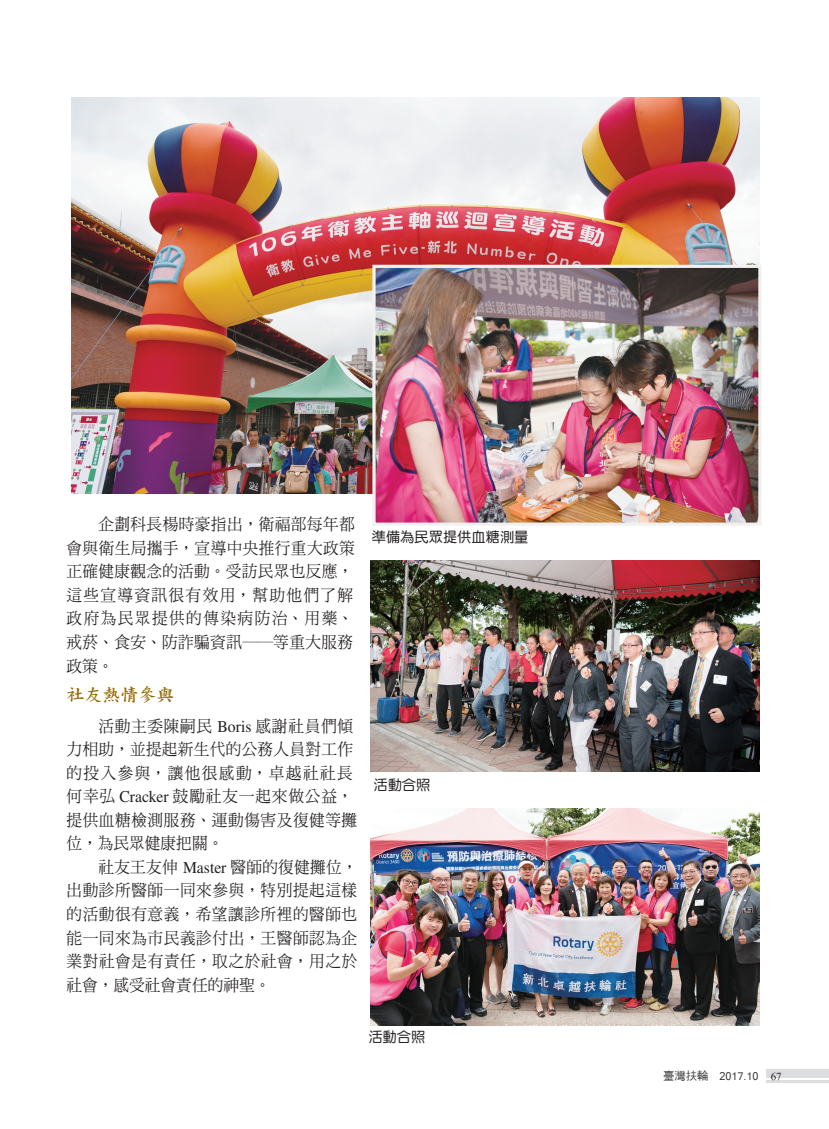
<style>
.page{position:relative;width:829px;height:1129px;background:#fff}
.page>*{position:absolute;margin:0;border:0;box-sizing:border-box;transform-origin:0 0}
.t1{font:18px "DF Kai Shu Std W7";color:#956b01}
.t2{font:16.5px/23.5px "DF Ming Std W5";letter-spacing:.035em;color:#231f20;text-align:justify;scale:.95 1}
.t3{font:14.25px "DF Yuan Std W5";color:#231f20}
.t4{font:12px "Latha";color:#3e3e3f}
.s1{font-family:"Times LT Std"}
.s2{font-family:"DF Hei Md HK BF";font-size:11.25px}
.s3{font-family:"Aparajita";font-size:13.5px;color:#231f20}
</style>
<div class="page">
<img style="left:370px;top:808px;width:390px;height:217px">
<img style="left:71px;top:97px;width:689px;height:397px">
<img style="left:370px;top:560px;width:390px;height:211px">
<img style="left:376px;top:269px;width:381px;height:252px">
<div style="left:372px;top:265px;width:389px;height:260px;border:3px solid #f2f1f0"></div>
<div style="left:766px;top:1069px;width:63px;height:9px;background:#dcdddf"></div>
<hr style="left:766px;top:1079px;width:63px;height:2px;background:#dcdddf">
<p class="t2" style="left:67px;top:512px;width:305px;text-indent:32px">企劃科長楊時豪指出，衛福部每年都會與衛生局攜手，宣導中央推行重大政策正確健康觀念的活動。受訪民眾也反應，這些宣導資訊很有效用，幫助他們了解政府為民眾提供的傳染病防治、用藥、戒菸、食安、防詐騙資訊――等重大服務政策。</p>
<p class="t1" style="left:67px;top:684px;width:110px">社友熱情參與</p>
<p class="t2" style="left:67px;top:713px;width:307px;text-align:left;text-indent:32px">活動主委陳嗣民 <span class="s1">Boris</span> 感謝社員們傾力相助，並提起新生代的公務人員對工作的投入參與，讓他很感動，卓越社社長何幸弘 <span class="s1">Cracker</span> 鼓勵社友一起來做公益，提供血糖檢測服務、運動傷害及復健等攤位，為民眾健康把關。</p>
<p class="t2" style="left:67px;top:854px;width:308px;text-indent:32px">社友王友伸 <span class="s1">Master</span> 醫師的復健攤位，出動診所醫師一同來參與，特別提起這樣的活動很有意義，希望讓診所裡的醫師也能一同來為市民義診付出，王醫師認為企業對社會是有責任，取之於社會，用之於社會，感受社會責任的神聖。</p>
<p class="t3" style="left:372px;top:529px;width:158px">準備為民眾提供血糖測量</p>
<p class="t3" style="left:373px;top:777px;width:58px">活動合照</p>
<p class="t3" style="left:368px;top:1029px;width:58px">活動合照</p>
<p class="t4" style="left:663px;top:1066px;width:120px"><span class="s2">臺灣扶輪　</span>2017.10 <span class="s3">67</span></p>
</div>
